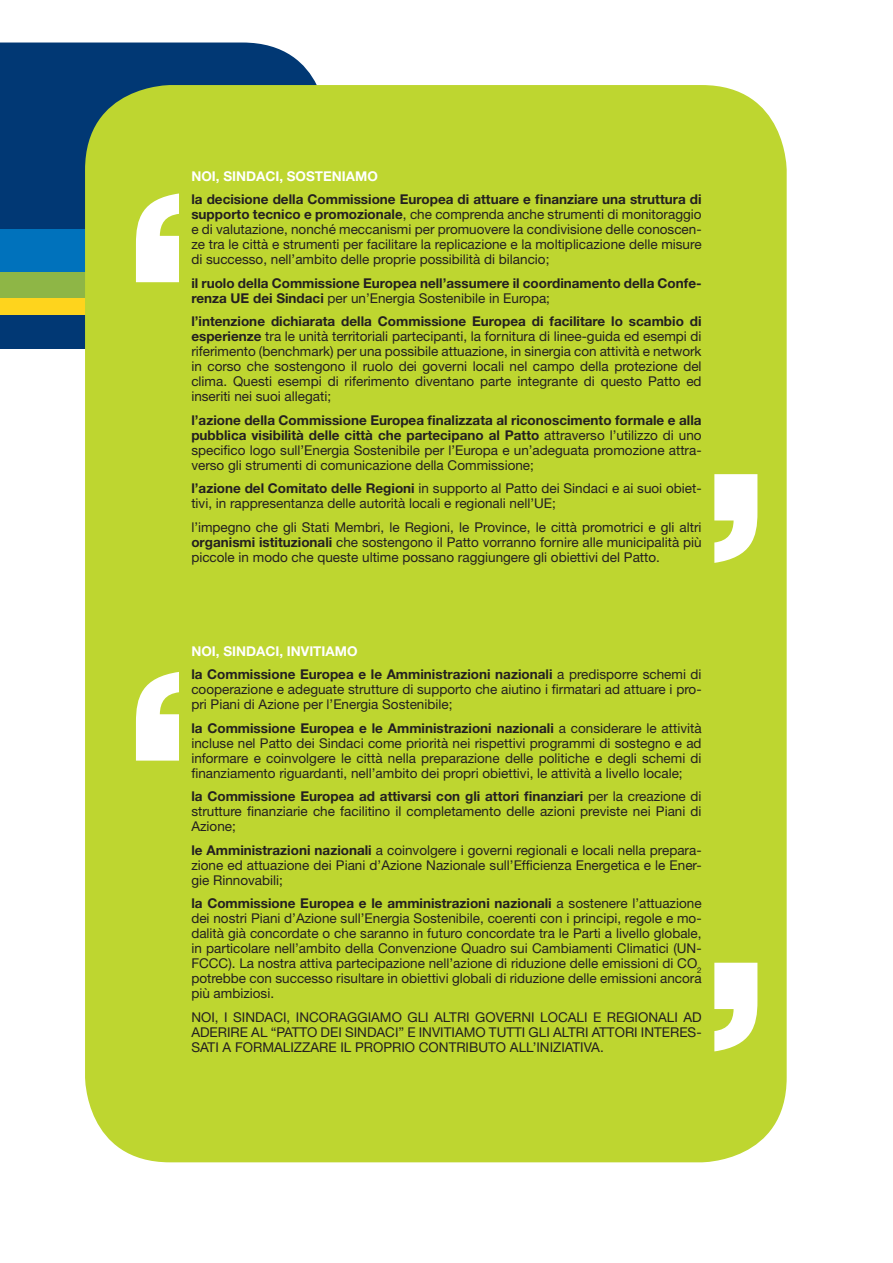
<style>
.page{position:relative;width:893px;height:1263px;background:#fff}
.page>*{position:absolute;margin:0;border:0;box-sizing:border-box;transform-origin:0 0}
.t1{font:13.5px/15px "Helvetica Neue";color:#231f20;text-align:justify}
.t2{font:700 13.5px/15px "Helvetica Neue";color:#231f20}
.t3{font:700 13.5px "Helvetica Neue";color:#fff}
.s1{font-weight:700}
.s2{font-weight:400}
.s3{color:#fff}
</style>
<div class="page">
<div style="left:0;top:43px;width:317px;height:187px;background:#013874"></div>
<div style="left:0;top:315px;width:285px;height:34px;background:#013874"></div>
<div style="left:0;top:298px;width:285px;height:17px;background:#fed41d"></div>
<div style="left:0;top:272px;width:285px;height:26px;background:#8eb646"></div>
<div style="left:0;top:230px;width:285px;height:42px;background:#0072bc"></div>
<div style="left:85px;top:85px;width:702px;height:1077px;background:#bed630;border-radius:85px"></div>
<svg style="left:136px;top:193px;width:43px;height:89px"></svg>
<svg style="left:136px;top:672px;width:43px;height:89px"></svg>
<svg style="left:714px;top:474px;width:43px;height:89px"></svg>
<svg style="left:714px;top:963px;width:43px;height:88px"></svg>
<p class="t3" style="left:191px;top:171px;width:188px">NOI, SINDACI, SOSTENIAMO</p>
<p class="t1" style="left:191px;top:193px;width:512px"><span class="s1">la decisione della Commissione Europea di attuare e finanziare una struttura di supporto tecnico e promozionale</span>, che comprenda anche strumenti di monitoraggio e di valutazione, nonché meccanismi per promuovere la condivisione delle conoscen&shy;ze tra le città e strumenti per facilitare la replicazione e la moltiplicazione delle misure di successo, nell’ambito delle proprie possibilità di bilancio;</p>
<p class="t2" style="left:191px;top:277px;width:512px">il ruolo della Commissione Europea nell’assumere il coordinamento della Confe&shy;renza UE dei Sindaci <span class="s2">per un’Energia Sostenibile in Europa;</span></p>
<p class="t1" style="left:191px;top:315px;width:512px"><span class="s1">l’intenzione dichiarata della Commissione Europea di facilitare lo scambio di esperienze</span> tra le unità territoriali partecipanti, la fornitura di linee-guida ed esempi di riferimento (benchmark) per una possibile attuazione, in sinergia con attività e network in corso che sostengono il ruolo dei governi locali nel campo della protezione del clima. Questi esempi di riferimento diventano parte integrante di questo Patto ed inseriti nei suoi allegati;</p>
<p class="t1" style="left:191px;top:414px;width:512px"><span class="s1">l’azione della Commissione Europea finalizzata al riconoscimento formale e alla pubblica visibilità delle città che partecipano al Patto</span> attraverso l’utilizzo di uno specifico logo sull’Energia Sostenibile per l’Europa e un’adeguata promozione attra&shy;verso gli strumenti di comunicazione della Commissione;</p>
<p class="t1" style="left:191px;top:482px;width:512px"><span class="s1">l’azione del Comitato delle Regioni</span> in supporto al Patto dei Sindaci e ai suoi obiet&shy;tivi, in rappresentanza delle autorità locali e regionali nell’UE;</p>
<p class="t1" style="left:191px;top:521px;width:512px">l’impegno che gli Stati Membri, le Regioni, le Province, le città promotrici e gli altri <span class="s1">organismi istituzionali</span> che sostengono il Patto vorranno fornire alle municipalità più piccole in modo che queste ultime possano raggiungere gli obiettivi del Patto.</p>
<p class="t2" style="left:191px;top:640px;width:512px;line-height:23.5px"><span class="s3">NOI, SINDACI, INVITIAMO<br></span>la Commissione Europea e le Amministrazioni nazionali <span class="s2">a predisporre schemi di</span></p>
<p class="t1" style="left:191px;top:683px;width:512px">cooperazione e adeguate strutture di supporto che aiutino i firmatari ad attuare i pro&shy;pri Piani di Azione per l’Energia Sostenibile;</p>
<p class="t1" style="left:191px;top:722px;width:512px"><span class="s1">la Commissione Europea e le Amministrazioni nazionali</span> a considerare le attività incluse nel Patto dei Sindaci come priorità nei rispettivi programmi di sostegno e ad informare e coinvolgere le città nella preparazione delle politiche e degli schemi di finanziamento riguardanti, nell’ambito dei propri obiettivi, le attività a livello locale;</p>
<p class="t1" style="left:191px;top:790px;width:512px"><span class="s1">la Commissione Europea ad attivarsi con gli attori finanziari</span> per la creazione di strutture finanziarie che facilitino il completamento delle azioni previste nei Piani di Azione;</p>
<p class="t1" style="left:191px;top:844px;width:512px"><span class="s1">le Amministrazioni nazionali</span> a coinvolgere i governi regionali e locali nella prepara&shy;zione ed attuazione dei Piani d’Azione Nazionale sull’Efficienza Energetica e le Ener&shy;gie Rinnovabili;</p>
<p class="t1" style="left:191px;top:897px;width:512px"><span class="s1">la Commissione Europea e le amministrazioni nazionali</span> a sostenere l’attuazione dei nostri Piani d’Azione sull’Energia Sostenibile, coerenti con i principi, regole e mo&shy;dalità già concordate o che saranno in futuro concordate tra le Parti a livello globale, in particolare nell’ambito della Convenzione Quadro sui Cambiamenti Climatici (UN-FCCC). La nostra attiva partecipazione nell’azione di riduzione delle emissioni di CO<sub>2 </sub>potrebbe con successo risultare in obiettivi globali di riduzione delle emissioni ancora più ambiziosi.</p>
<p class="t1" style="left:191px;top:1011px;width:512px">NOI, I SINDACI, INCORAGGIAMO GLI ALTRI GOVERNI LOCALI E REGIONALI AD ADERIRE AL “PATTO DEI SINDACI” E INVITIAMO TUTTI GLI ALTRI ATTORI INTERES-SATI A FORMALIZZARE IL PROPRIO CONTRIBUTO ALL’INIZIATIVA.</p>
</div>
